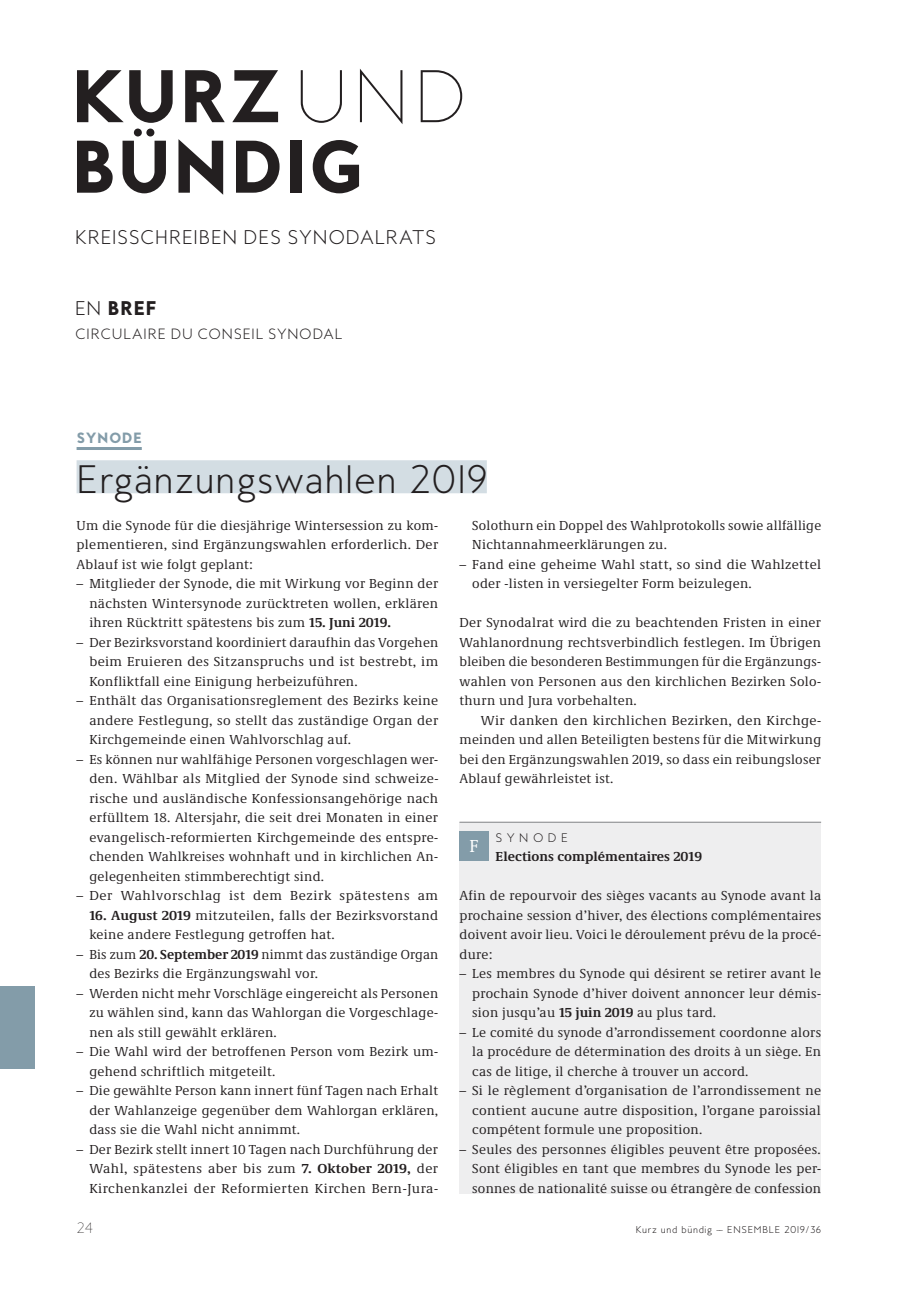
<style>
.page{position:relative;width:919px;height:1289px;background:#fff}
.page>*{position:absolute;margin:0;border:0;box-sizing:border-box;transform-origin:0 0}
.t1{font:800 67.5px/70.5px "MB Empire";color:#231f20}
.t2{font:300 36px "MB Empire";letter-spacing:.03em;color:#231f20}
.t3{font:300 18px "MB Empire";letter-spacing:.04em;color:#231f20}
.t4{font:800 18px "MB Empire";color:#231f20}
.t5{font:18px "Demos Next Pro";color:#fff}
.t6{font:13.5px/19.5px "Demos Next Pro";letter-spacing:.02em;color:#231f20;text-align:justify}
.t7{font:13.5px "Demos Next Pro";letter-spacing:.045em;color:#231f20}
.t8{font:700 13.5px "Demos Next Pro";color:#231f20}
.t9{font:300 13.5px "MB Empire";letter-spacing:.06em;color:#231f20}
.t10{font:800 13.5px "MB Empire";letter-spacing:.03em;color:#839ca9}
.t11{font:100 13.5px "MB Empire";color:#231f20}
.t12{font:300 11.25px "MB Empire";letter-spacing:.4em;color:#231f20}
.t13{font:300 9px "MB Empire";letter-spacing:.08em;color:#231f20}
.s1{font-weight:100}
.s2{font-weight:300}
.s3{font-weight:700}
</style>
<div class="page">
<div style="left:459px;top:822px;width:362px;height:371px;background:#eeeeef"></div>
<hr style="left:459px;top:821px;width:362px;height:1px;background:#808285">
<div style="left:459px;top:831px;width:30px;height:30px;background:#839ca9"></div>
<hr style="left:77px;top:447px;width:65px;height:3px;background:#839ca9">
<div style="left:77px;top:460px;width:410px;height:33px;background:#d3dde3"></div>
<div style="left:0;top:986px;width:34px;height:83px;background:#839ca9"></div>
<h1 class="t1" style="left:71px;top:61px;width:398px">KURZ <span class="s1">UND<br></span>BÜNDIG</h1>
<h3 class="t3" style="left:75px;top:226px;width:363px">KREISSCHREIBEN DES SYNODALRATS</h3>
<h3 class="t4" style="left:75px;top:296px;width:83px"><span class="s2">EN</span> BREF</h3>
<p class="t9" style="left:75px;top:325px;width:269px">CIRCULAIRE DU CONSEIL SYNODAL</p>
<p class="t10" style="left:77px;top:428px;width:67px">SYNODE</p>
<h2 class="t2" style="left:77px;top:456px;width:413px">Ergänzungswahlen 2019</h2>
<p class="t6" style="left:77px;top:514px;width:363px">Um die Synode für die diesjährige Wintersession zu kom&shy;plementieren, sind Ergänzungswahlen erforderlich. Der Ablauf ist wie folgt geplant:</p>
<p class="t6" style="left:89px;top:573px;width:350px;text-indent:-13px">– Mitglieder der Synode, die mit Wirkung vor Beginn der nächsten Wintersynode zurücktreten wollen, erklären ihren Rücktritt spätestens bis zum <span class="s3">15. Juni 2019.</span></p>
<p class="t6" style="left:89px;top:631px;width:350px;text-indent:-13px">– Der Bezirksvorstand koordiniert daraufhin das Vorgehen beim Eruieren des Sitzanspruchs und ist bestrebt, im Konfliktfall eine Einigung herbeizuführen.</p>
<p class="t6" style="left:89px;top:690px;width:350px;text-indent:-13px">– Enthält das Organisationsreglement des Bezirks keine andere Festlegung, so stellt das zuständige Organ der Kirchgemeinde einen Wahlvorschlag auf.</p>
<p class="t6" style="left:89px;top:748px;width:350px;text-indent:-13px">– Es können nur wahlfähige Personen vorgeschlagen wer&shy;den. Wählbar als Mitglied der Synode sind schweize&shy;rische und ausländische Konfessionsangehörige nach erfülltem 18. Altersjahr, die seit drei Monaten in einer evangelisch-reformierten Kirchgemeinde des entspre&shy;chenden Wahlkreises wohnhaft und in kirchlichen An&shy;gelegenheiten stimmberechtigt sind.</p>
<p class="t7" style="left:77px;top:886px;width:363px">– Der Wahlvorschlag ist dem Bezirk spätestens am</p>
<p class="t6" style="left:89px;top:904px;width:350px"><span class="s3">16. August 2019</span> mitzuteilen, falls der Bezirksvorstand keine andere Festlegung getroffen hat.</p>
<p class="t6" style="left:89px;top:943px;width:350px;text-indent:-13px">– Bis zum <span class="s3">20. September 2019</span> nimmt das zuständige Organ des Bezirks die Ergänzungswahl vor.</p>
<p class="t6" style="left:89px;top:982px;width:350px;text-indent:-13px">– Werden nicht mehr Vorschläge eingereicht als Personen zu wählen sind, kann das Wahlorgan die Vorgeschlage&shy;nen als still gewählt erklären.</p>
<p class="t6" style="left:89px;top:1041px;width:350px;text-indent:-13px">– Die Wahl wird der betroffenen Person vom Bezirk um&shy;gehend schriftlich mitgeteilt.</p>
<p class="t6" style="left:89px;top:1080px;width:350px;text-indent:-13px">– Die gewählte Person kann innert fünf Tagen nach Erhalt der Wahlanzeige gegenüber dem Wahlorgan erklären, dass sie die Wahl nicht annimmt.</p>
<p class="t6" style="left:89px;top:1138px;width:350px;text-indent:-13px">– Der Bezirk stellt innert 10 Tagen nach Durchführung der Wahl, spätestens aber bis zum <span class="s3">7. Oktober 2019,</span> der Kirchenkanzlei der Reformierten Kirchen Bern-Jura--</p>
<p class="t6" style="left:472px;top:514px;width:350px">Solothurn ein Doppel des Wahlprotokolls sowie allfällige<br>Nichtannahmeerklärungen zu.</p>
<p class="t6" style="left:472px;top:553px;width:350px;text-indent:-13px">– Fand eine geheime Wahl statt, so sind die Wahlzettel oder -listen in versiegelter Form beizulegen.</p>
<p class="t6" style="left:459px;top:612px;width:363px">Der Synodalrat wird die zu beachtenden Fristen in einer Wahlanordnung rechtsverbindlich festlegen. Im Übrigen bleiben die besonderen Bestimmungen für die Ergänzungs&shy;wahlen von Personen aus den kirchlichen Bezirken Solo&shy;thurn und Jura vorbehalten.</p>
<p class="t6" style="left:459px;top:709px;width:363px;text-indent:21px">Wir danken den kirchlichen Bezirken, den Kirchge&shy;meinden und allen Beteiligten bestens für die Mitwirkung bei den Ergänzungswahlen 2019, so dass ein reibungsloser Ablauf gewährleistet ist.</p>
<p class="t12" style="left:495px;top:830px;width:74px">SYNODE</p>
<p class="t8" style="left:495px;top:847px;width:208px">Elections complémentaires 2019</p>
<p class="t6" style="left:459px;top:885px;width:363px">Afin de repourvoir des sièges vacants au Synode avant la prochaine session d’hiver, des élections complémentaires doivent avoir lieu. Voici le déroulement prévu de la procé&shy;dure:</p>
<p class="t6" style="left:472px;top:963px;width:350px;text-indent:-13px">– Les membres du Synode qui désirent se retirer avant le prochain Synode d’hiver doivent annoncer leur démis&shy;sion jusqu’au <span class="s3">15 juin 2019</span> au plus tard.</p>
<p class="t6" style="left:472px;top:1021px;width:350px;text-indent:-13px">– Le comité du synode d’arrondissement coordonne alors la procédure de détermination des droits à un siège. En cas de litige, il cherche à trouver un accord.</p>
<p class="t6" style="left:472px;top:1080px;width:350px;text-indent:-13px">– Si le règlement d’organisation de l’arrondissement ne contient aucune autre disposition, l’organe paroissial compétent formule une proposition.</p>
<p class="t6" style="left:472px;top:1138px;width:350px;text-indent:-13px">– Seules des personnes éligibles peuvent être proposées.<br>Sont éligibles en tant que membres du Synode les per&shy;sonnes de nationalité suisse ou étrangère de confession</p>
<h3 class="t5" style="left:469px;top:833px;width:11px">F</h3>
<p class="t11" style="left:77px;top:1218px;width:18px">24</p>
<p class="t13" style="left:636px;top:1223px;width:187px">Kurz und bündig —– ENSEMBLE 2019/36</p>
</div>
